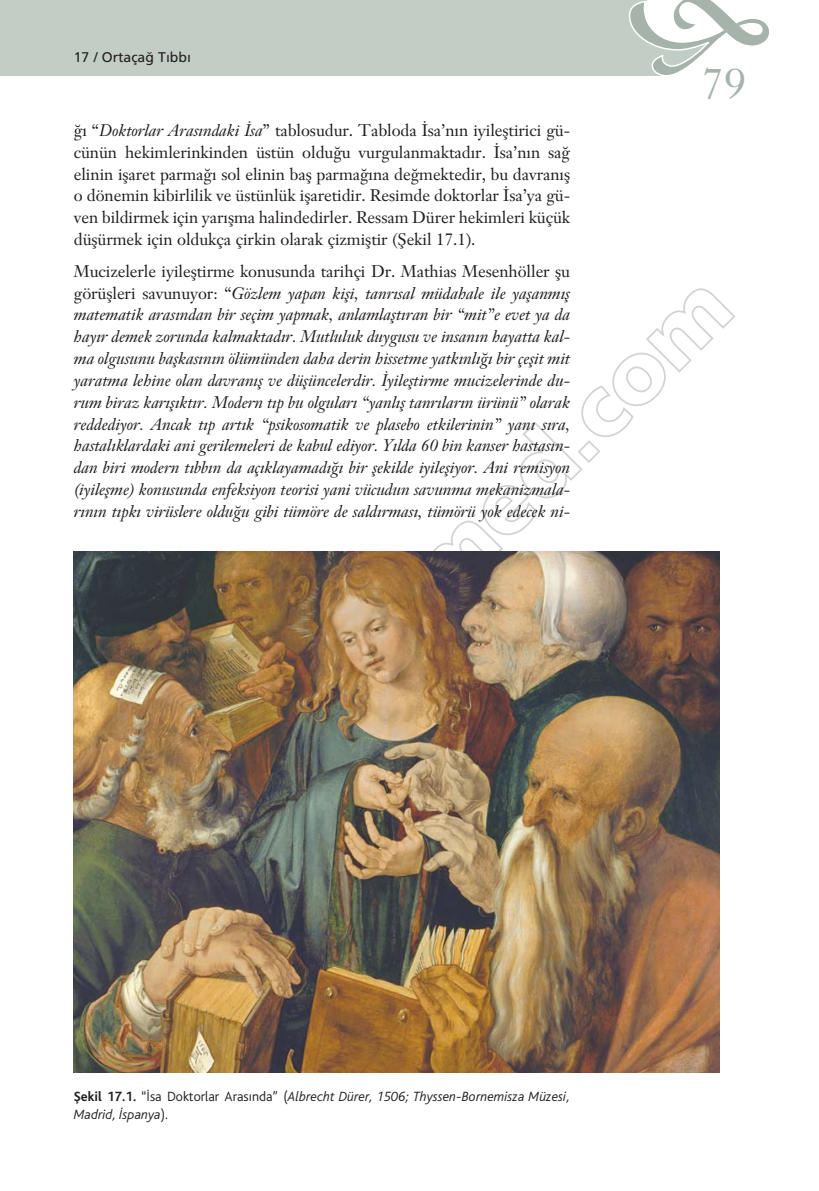
<style>
.page{position:relative;width:819px;height:1191px;background:#fff}
.page>*{position:absolute;margin:0;border:0;box-sizing:border-box;transform-origin:0 0}
.t1{font:42px "Janson Text";color:#a5b3ab}
.t2{font:italic 16.62px/21.9px "Janson Text";letter-spacing:-.005em;color:#231f20;text-align:justify}
.t3{font:16.62px/21.9px "Janson Text";letter-spacing:-.005em;color:#231f20;text-align:justify}
.t4{font:italic 300 14px/17.5px "Bliss Turkish";color:#231f20}
.t5{font:14px "Frutiger";color:#231f20}
.s1{font-style:italic}
.s2{font-style:normal}
.s3{font-weight:700;font-style:normal}
</style>
<div class="page">
<svg style="left:433px;top:288px;width:303px;height:626px"></svg>
<div style="left:14px;top:1px;width:614px;height:75px;background:#c2cdc5"></div>
<svg style="left:628px;top:1px;width:141px;height:75px"></svg>
<svg style="left:0;top:1px;width:14px;height:75px"></svg>
<img style="left:74px;top:551px;width:645px;height:521px">
<p class="t5" style="left:74px;top:51px;width:119px">17 / Ortaça¤ T›bb›</p>
<p class="t3" style="left:74px;top:121px;width:498px">¤› “<span class="s1">Doktorlar Aras›ndaki ‹sa</span>” tablosudur. Tabloda ‹sa’n›n iyilefltirici gü&shy;cünün hekimlerinkinden üstün oldu¤u vurgulanmaktad›r. ‹sa’n›n sa¤ elinin iflaret parma¤› sol elinin bafl parma¤›na de¤mektedir, bu davran›fl o dönemin kibirlilik ve üstünlük iflaretidir. Resimde doktorlar ‹sa’ya gü&shy;ven bildirmek için yar›flma halindedirler. Ressam Dürer hekimleri küçük düflürmek için oldukça çirkin olarak çizmifltir (fiekil 17.1).</p>
<p class="t2" style="left:74px;top:262px;width:499px"><span class="s2">Mucizelerle iyilefltirme konusunda tarihçi Dr. Mathias Mesenhöller flu görüflleri savunuyor: “</span>Gözlem yapan kifli, tanr›sal müdahale ile yaflanm›fl matematik aras›ndan bir seçim yapmak, anlamlaflt›ran bir “mit”e evet ya da hay›r demek zorunda kalmaktad›r. Mutluluk duygusu ve insan›n hayatta kal&shy;ma olgusunu baflkas›n›n ölümünden daha derin hissetme yatk›nl›¤› bir çeflit mit yaratma lehine olan davran›fl ve düflüncelerdir. ‹yilefltirme mucizelerinde du&shy;rum biraz kar›fl›kt›r. Modern t›p bu olgular› “yanl›fl tanr›lar›n ürünü” olarak reddediyor. Ancak t›p art›k “psikosomatik ve plasebo etkilerinin” yan› s›ra, hastal›klardaki ani gerilemeleri de kabul ediyor. Y›lda 60 bin kanser hastas›n&shy;dan biri modern t›bb›n da aç›klayamad›¤› bir flekilde iyilefliyor. Ani remisyon (iyileflme) konusunda enfeksiyon teorisi yani vücudun savunma mekanizmala&shy;r›n›n t›pk› virüslere oldu¤u gibi tümöre de sald›rmas›, tümörü yok edecek ni-</p>
<h1 class="t1" style="left:702px;top:66px;width:45px">79</h1>
<p class="t4" style="left:74px;top:1089px;width:498px"><span class="s3">fiekil 17.1.</span> <span class="s2">“‹sa Doktorlar Aras›nda” (</span>Albrecht Dürer, 1506; Thyssen-Bornemisza Müzesi,<br>Madrid, ‹spanya<span class="s2">).</span></p>
</div>
